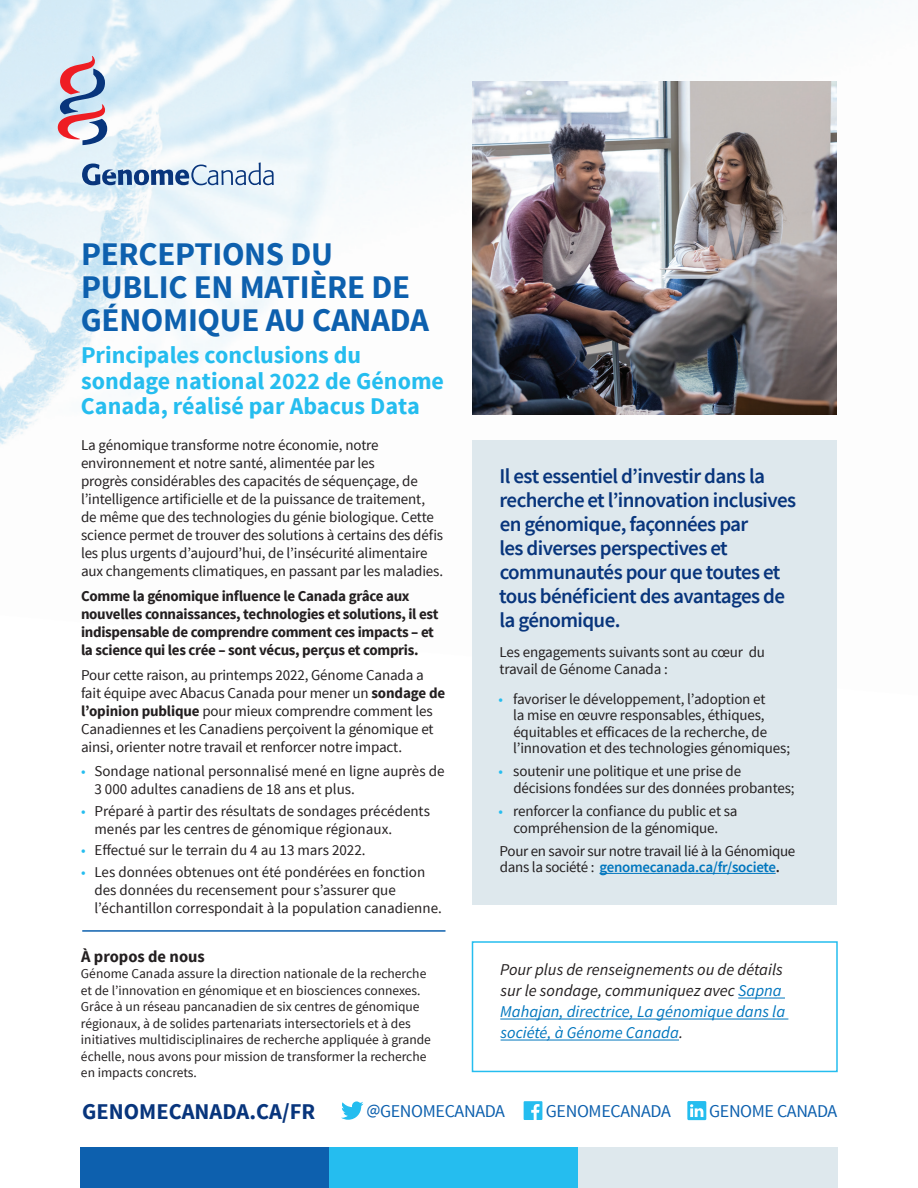
<style>
.page{position:relative;width:918px;height:1188px;background:#fff}
.page>*{position:absolute;margin:0;border:0;box-sizing:border-box;transform-origin:0 0}
.t1{font:700 33px/33px "Source Sans Pro";letter-spacing:-.01em;color:#0d60ae}
.t2{font:700 24px/25.5px "Source Sans Pro";color:#25bdef}
.t3{font:700 22.5px "Source Sans Pro";color:#08357c}
.t4{font:600 21px/24px "Source Sans Pro";letter-spacing:-.03em;color:#08357c}
.t5{font:18px "Source Sans Pro";letter-spacing:-.02em;color:#0d60ae}
.t6{font:italic 16.5px/21px "Source Sans Pro";color:#231f20}
.t7{font:700 16.5px "Source Sans Pro";color:#231f20}
.t8{font:15px/18px "Source Sans Pro";letter-spacing:-.01em;color:#231f20}
.t9{font:700 15px/18px "Source Sans Pro";letter-spacing:-.02em;color:#231f20}
.t10{font:13.5px/16.5px "Source Sans Pro";color:#231f20}
.s1{font-weight:700}
.s2{color:#25bdef}
.s3{font-weight:600;color:#0076be}
.s4{font-weight:600}
.s5{color:#0076be}
</style>
<div class="page">
<img style="left:0;top:0;width:883px;height:445px">
<div style="left:472px;top:440px;width:365px;height:465px;background:#dee8ed"></div>
<hr style="left:600px;top:873px;width:176px;height:1px;background:#0076be">
<hr style="left:738px;top:998px;width:47px;height:1px;background:#0076be">
<hr style="left:500px;top:1019px;width:288px;height:1px;background:#0076be">
<hr style="left:501px;top:1040px;width:178px;height:1px;background:#0076be">
<div style="left:472px;top:941px;width:366px;height:131px;border:2px solid #25bdef"></div>
<svg style="left:58px;top:56px;width:49px;height:89px;background:#baa4b8"></svg>
<svg style="left:82px;top:162px;width:192px;height:23px"></svg>
<img style="left:472px;top:81px;width:365px;height:334px">
<div style="left:578px;top:1148px;width:260px;height:40px;background:#dee8ed"></div>
<div style="left:329px;top:1148px;width:249px;height:40px;background:#25bdef"></div>
<div style="left:80px;top:1148px;width:249px;height:40px;background:#0d60ae"></div>
<svg style="left:341px;top:1101px;width:23px;height:19px"></svg>
<svg style="left:524px;top:1101px;width:18px;height:19px"></svg>
<div style="left:687px;top:1101px;width:19px;height:19px;background:#25bdef"></div>
<svg style="left:690px;top:1104px;width:13px;height:13px"></svg>
<hr style="left:82px;top:930px;width:364px;height:2px;background:#0d60ae">
<h1 class="t1" style="left:81px;top:239px;width:350px">PERCEPTIONS DU<br>PUBLIC EN MATIÈRE DE<br>GÉNOMIQUE AU CANADA</h1>
<h2 class="t2" style="left:81px;top:344px;width:365px">Principales conclusions du sondage national 2022 de Génome<br>Canada, réalisé par Abacus Data</h2>
<p class="t8" style="left:81px;top:436px;width:364px">La génomique transforme notre économie, notre environnement et notre santé, alimentée par les<br>progrès considérables des capacités de séquençage, de l’intelligence artificielle et de la puissance de traitement, de même que des technologies du génie biologique. Cette science permet de trouver des solutions à certains des défis les plus urgents d’aujourd’hui, de l’insécurité alimentaire aux changements climatiques, en passant par les maladies.</p>
<p class="t9" style="left:81px;top:587px;width:359px">Comme la génomique influence le Canada grâce aux nouvelles connaissances, technologies et solutions, il est indispensable de comprendre comment ces impacts – et la science qui les crée – sont vécus, perçus et compris.</p>
<p class="t8" style="left:81px;top:666px;width:366px">Pour cette raison, au printemps 2022, Génome Canada a fait équipe avec Abacus Canada pour mener un <span class="s1">sondage de l’opinion publique</span> pour mieux comprendre comment les Canadiennes et les Canadiens perçoivent la génomique et ainsi, orienter notre travail et renforcer notre impact.</p>
<p class="t8" style="left:94px;top:763px;width:351px;text-indent:-14px"><span class="s2">•</span> Sondage national personnalisé mené en ligne auprès de<br>3 000 adultes canadiens de 18 ans et plus.</p>
<p class="t8" style="left:94px;top:802px;width:337px;text-indent:-14px"><span class="s2">•</span> Préparé à partir des résultats de sondages précédents menés par les centres de génomique régionaux.</p>
<p class="t8" style="left:81px;top:842px;width:286px"><span class="s2">•</span> Effectué sur le terrain du 4 au 13 mars 2022.</p>
<p class="t8" style="left:94px;top:863px;width:349px;text-indent:-14px"><span class="s2">•</span> Les données obtenues ont été pondérées en fonction des données du recensement pour s’assurer que l’échantillon correspondait à la population canadienne.</p>
<p class="t7" style="left:81px;top:946px;width:125px">À propos de nous</p>
<p class="t10" style="left:81px;top:966px;width:351px">Génome Canada assure la direction nationale de la recherche et de l’innovation en génomique et en biosciences connexes.<br>Grâce à un réseau pancanadien de six centres de génomique régionaux, à de solides partenariats intersectoriels et à des initiatives multidisciplinaires de recherche appliquée à grande échelle, nous avons pour mission de transformer la recherche en impacts concrets.</p>
<h3 class="t4" style="left:499px;top:465px;width:299px">Il est essentiel d’investir dans la recherche et l’innovation inclusives en génomique, façonnées par<br>les diverses perspectives et communautés pour que toutes et tous bénéficient des avantages de la génomique.</h3>
<p class="t8" style="left:500px;top:644px;width:267px;line-height:16.5px">Les engagements suivants sont au cœur du travail de Génome Canada :</p>
<p class="t8" style="left:513px;top:691px;width:278px;line-height:16.5px;text-indent:-15px"><span class="s2">•</span> favoriser le développement, l’adoption et<br>la mise en œuvre responsables, éthiques, équitables et efficaces de la recherche, de l’innovation et des technologies génomiques;</p>
<p class="t8" style="left:513px;top:763px;width:283px;line-height:16.5px;text-indent:-15px"><span class="s2">•</span> soutenir une politique et une prise de décisions fondées sur des données probantes;</p>
<p class="t8" style="left:498px;top:803px;width:241px;line-height:16.5px;text-align:center"><span class="s2">•</span> renforcer la confiance du public et sa compréhension de la génomique.</p>
<p class="t8" style="left:500px;top:843px;width:297px;line-height:16.5px">Pour en savoir sur notre travail lié à la Génomique dans la société : <span class="s3">genomecanada.ca/fr/societe</span><span class="s4">.</span></p>
<p class="t6" style="left:500px;top:959px;width:286px">Pour plus de renseignements ou de détails sur le sondage, communiquez avec <span class="s5">Sapna Mahajan, directrice, La génomique dans la société, à Génome Canada</span>.</p>
<h3 class="t3" style="left:82px;top:1097px;width:235px">GENOMECANADA.CA/FR</h3>
<p class="t5" style="left:366px;top:1100px;width:140px">@GENOMECANADA</p>
<p class="t5" style="left:546px;top:1100px;width:126px">GENOMECANADA</p>
<p class="t5" style="left:709px;top:1100px;width:130px">GENOME CANADA</p>
</div>
